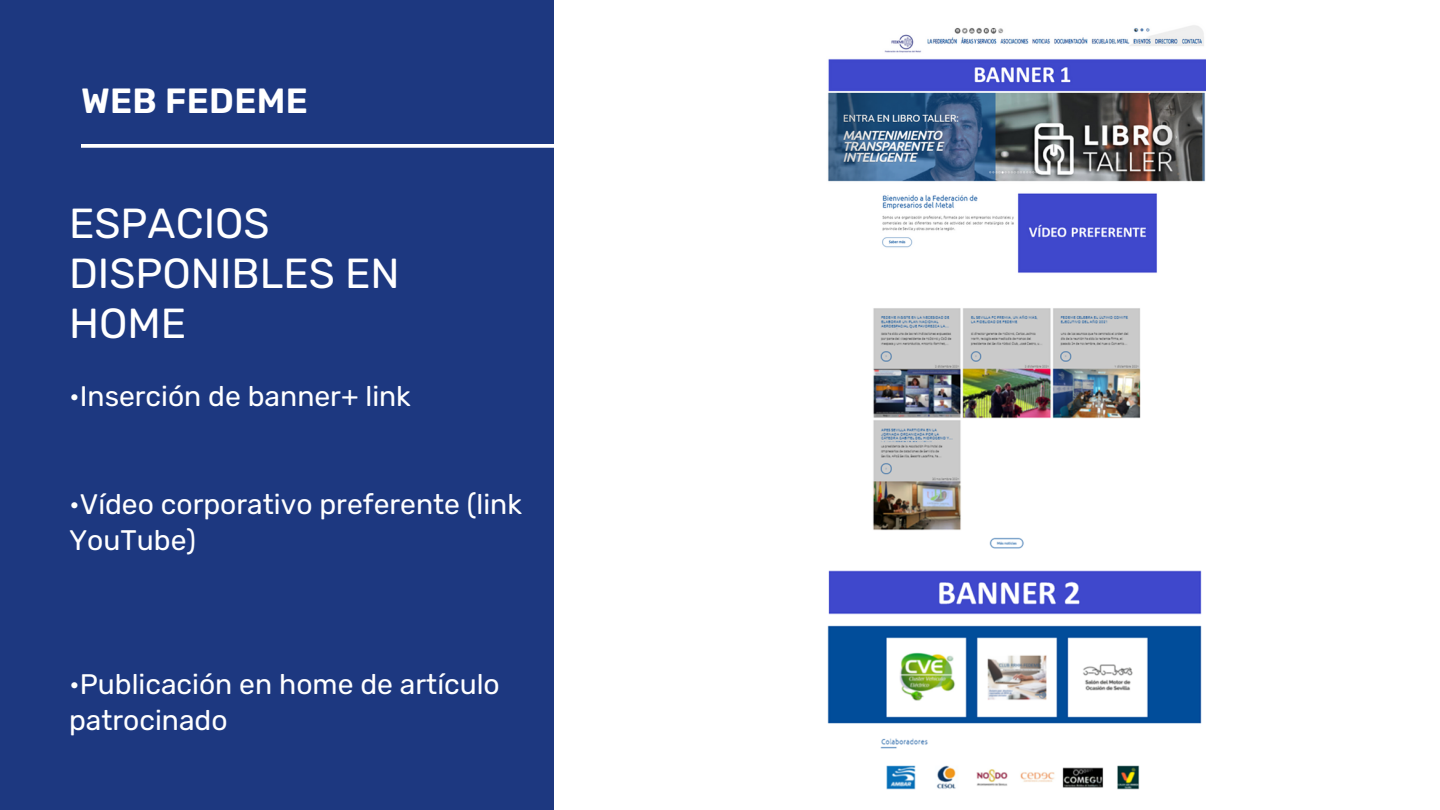
<style>
.page{position:relative;width:1440px;height:810px;background:#fff}
.page>*{position:absolute;margin:0;border:0;box-sizing:border-box;transform-origin:0 0}
.t1{font:42px/50.2px "Rubik";color:#fff}
.t2{font:600 35px "Rubik";letter-spacing:.01em;color:#fff}
.t3{font:28.2px/36px "Rubik";color:#fff}
</style>
<div class="page">
<div style="left:0;top:0;width:554px;height:810px;background:#1d3880"></div>
<svg style="left:81px;top:144px;width:473px;height:4px;background:#f1f2f7"></svg>
<img style="left:828px;top:25px;width:377px;height:248px">
<img style="left:827px;top:308px;width:375px;height:482px">
<p class="t2" style="left:81px;top:81px;width:228px">WEB FEDEME</p>
<h1 class="t1" style="left:69px;top:198px;width:332px">ESPACIOS<br>DISPONIBLES EN<br>HOME</h1>
<p class="t3" style="left:69px;top:378px;width:343px">•Inserción de banner+ link</p>
<p class="t3" style="left:69px;top:486px;width:454px">•Vídeo corporativo preferente (link<br>YouTube)</p>
<p class="t3" style="left:69px;top:666px;width:432px">•Publicación en home de artículo patrocinado</p>
</div>
